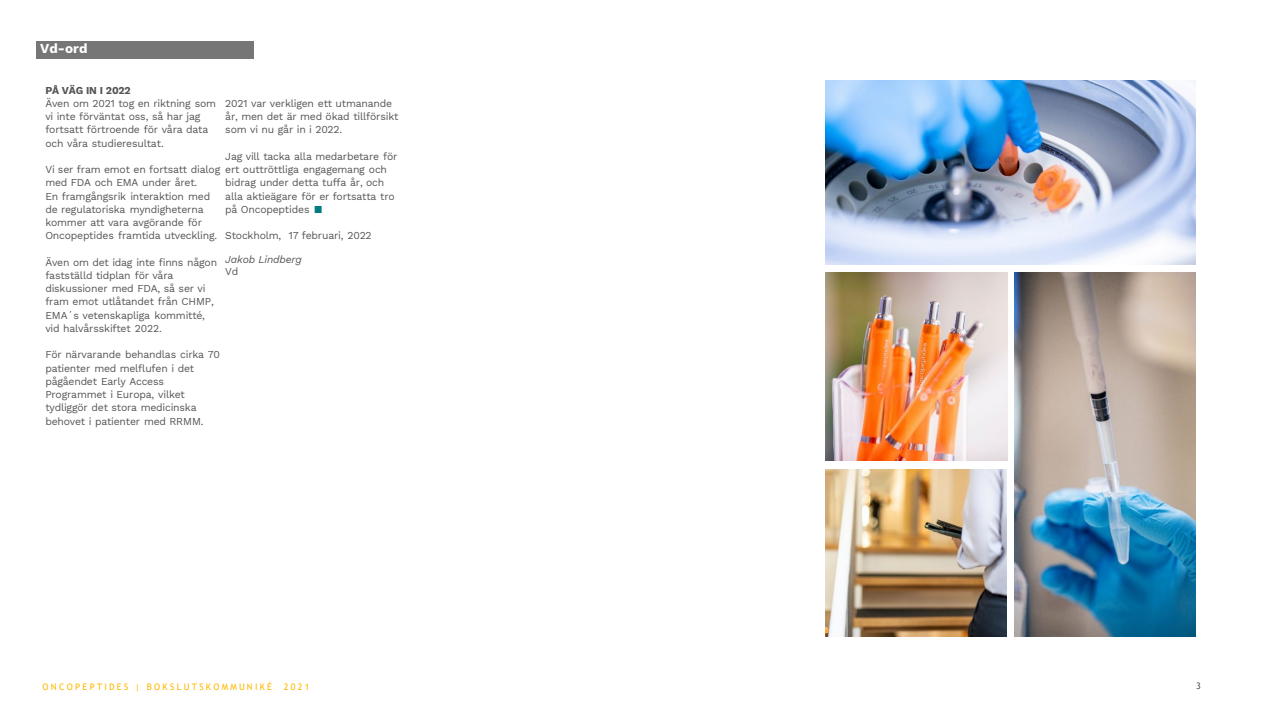
<style>
.page{position:relative;width:1264px;height:711px;background:#fff}
.page>*{position:absolute;margin:0;border:0;box-sizing:border-box;transform-origin:0 0}
.t1{font:700 13.5px "Work Sans";color:#fff}
.t2{font:10.5px/13.2px "Work Sans";letter-spacing:-.015em;color:#545454}
.t3{font:italic 10.5px "Work Sans";letter-spacing:-.015em;color:#545454}
.t4{font:700 10.5px "Work Sans";letter-spacing:-.015em;color:#545454}
.t5{font:9px "Trebuchet MS";letter-spacing:.255em;color:#ffb900}
.t6{font:9px "Trebuchet MS";color:#535353}
.s1{color:#007c81}
</style>
<div class="page">
<img style="left:825px;top:469px;width:181px;height:167px">
<img style="left:825px;top:272px;width:181px;height:188px">
<img style="left:825px;top:81px;width:370px;height:183px">
<img style="left:1014px;top:272px;width:181px;height:364px">
<div style="left:36px;top:41px;width:217px;height:18px;background:#767676"></div>
<h1 class="t1" style="left:40px;top:38px;width:49px">Vd-ord</h1>
<p class="t4" style="left:45px;top:82px;width:87px">PÅ VÄG IN I 2022</p>
<p class="t2" style="left:45px;top:96px;width:172px">Även om 2021 tog en riktning som vi inte förväntat oss, så har jag fortsatt förtroende för våra data och våra studieresultat.</p>
<p class="t2" style="left:45px;top:162px;width:176px">Vi ser fram emot en fortsatt dialog med FDA och EMA under året.</p>
<p class="t2" style="left:45px;top:189px;width:166px">En framgångsrik interaktion med de regulatoriska myndigheterna</p>
<p class="t2" style="left:45px;top:215px;width:173px">kommer att vara avgörande för<br>Oncopeptides framtida utveckling.</p>
<p class="t2" style="left:45px;top:255px;width:173px">Även om det idag inte finns någon fastställd tidplan för våra diskussioner med FDA, så ser vi fram emot utlåtandet från CHMP,<br>EMA´s vetenskapliga kommitté, vid halvårsskiftet 2022.</p>
<p class="t2" style="left:45px;top:347px;width:176px">För närvarande behandlas cirka 70 patienter med melflufen i det pågåendet Early Access<br>Programmet i Europa, vilket tydliggör det stora medicinska behovet i patienter med RRMM.</p>
<p class="t2" style="left:225px;top:96px;width:175px">2021 var verkligen ett utmanande år, men det är med ökad tillförsikt som vi nu går in i 2022.</p>
<p class="t2" style="left:225px;top:149px;width:174px">Jag vill tacka alla medarbetare för</p>
<p class="t2" style="left:225px;top:162px;width:171px">ert outtröttliga engagemang och bidrag under detta tuffa år, och alla aktieägare för er fortsatta tro på Oncopeptides <span class="s1">■</span></p>
<p class="t2" style="left:225px;top:228px;width:148px">Stockholm, 17 februari, 2022</p>
<p class="t3" style="left:225px;top:251px;width:78px">Jakob Lindberg</p>
<p class="t2" style="left:225px;top:264px;width:15px">Vd</p>
<p class="t5" style="left:42px;top:680px;width:231px">ONCOPEPTIDES | BOKSLUTSKOMMUNIKÉ</p>
<p class="t5" style="left:283px;top:680px;width:27px">2021</p>
<p class="t6" style="left:1195px;top:679px;width:6px">3</p>
</div>
